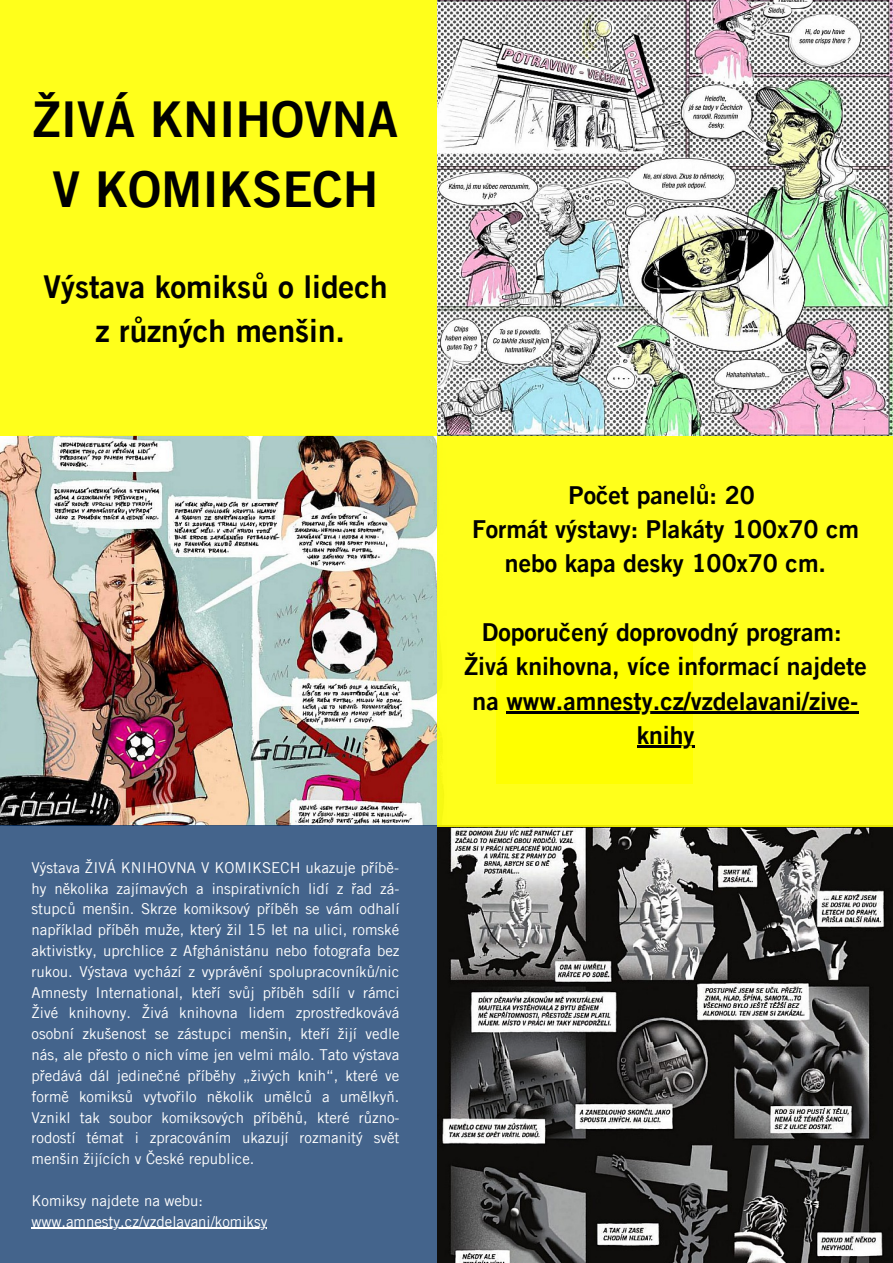
<style>
.page{position:relative;width:893px;height:1263px;background:#fff}
.page>*{position:absolute;margin:0;border:0;box-sizing:border-box;transform-origin:0 0}
.t1{font:49.5px/69.2px "Amnesty Trade Gothic Bd 2";color:#000;text-align:center}
.t2{font:31.5px "Amnesty Trade Gothic Bd 2";color:#000}
.t3{font:24.75px/34.3px "Amnesty Trade Gothic Bd 2";color:#000;text-align:center}
.t4{font:15px/20.9px "Amnesty Trade Gothic";color:#fff;text-align:justify}
</style>
<div class="page">
<img style="left:0;top:436px;width:437px;height:389px">
<div style="left:0;top:0;width:437px;height:435px;background:#ffff1b"></div>
<div style="left:0;top:825px;width:442px;height:438px;background:#44648c"></div>
<img style="left:437px;top:0;width:456px;height:436px">
<img style="left:437px;top:826px;width:456px;height:437px">
<div style="left:437px;top:436px;width:456px;height:390px;background:#ffff1b"></div>
<div style="left:496px;top:632px;width:197px;height:152px;background:#ff0"></div>
<hr style="left:32px;top:1228px;width:235px;height:1px;background:#fff">
<hr style="left:506px;top:711px;width:352px;height:3px;background:#000">
<hr style="left:636px;top:746px;width:58px;height:2px;background:#000">
<p class="t1" style="left:33px;top:84px;width:366px">ŽIVÁ KNIHOVNA<br>V KOMIKSECH</p>
<p class="t2" style="left:44px;top:267px;width:345px">Výstava komiksů o lidech</p>
<p class="t2" style="left:96px;top:311px;width:251px">z různých menšin.</p>
<p class="t4" style="left:32px;top:857px;width:370px">Výstava ŽIVÁ KNIHOVNA V KOMIKSECH ukazuje příbě&shy;hy několika zajímavých a inspirativních lidí z řad zá&shy;stupců menšin. Skrze komiksový příběh se vám odhalí například příběh muže, který žil 15 let na ulici, romské aktivistky, uprchlice z Afghánistánu nebo fotografa bez rukou. Výstava vychází z vyprávění spolupracovníků/nic Amnesty International, kteří svůj příběh sdílí v rámci Živé knihovny. Živá knihovna lidem zprostředkovává osobní zkušenost se zástupci menšin, kteří žijí vedle nás, ale přesto o nich víme jen velmi málo. Tato výstava předává dál jedinečné příběhy „živých knih“, které ve formě komiksů vytvořilo několik umělců a umělkyň.<br>Vznikl tak soubor komiksových příběhů, které různo&shy;rodostí témat i zpracováním ukazují rozmanitý svět menšin žijících v České republice.</p>
<p class="t4" style="left:32px;top:1190px;width:173px">Komiksy najdete na webu:</p>
<p class="t4" style="left:32px;top:1211px;width:237px">www.amnesty.cz/vzdelavani/komiksy</p>
<p class="t3" style="left:568px;top:477px;width:188px">Počet panelů: 20</p>
<p class="t3" style="left:472px;top:512px;width:389px">Formát výstavy: Plakáty 100x70 cm nebo kapa desky 100x70 cm.</p>
<p class="t3" style="left:482px;top:615px;width:361px">Doporučený doprovodný program:</p>
<p class="t3" style="left:464px;top:649px;width:404px">Živá knihovna, více informací najdete na www.amnesty.cz/vzdelavani/zive&shy;knihy</p>
</div>
